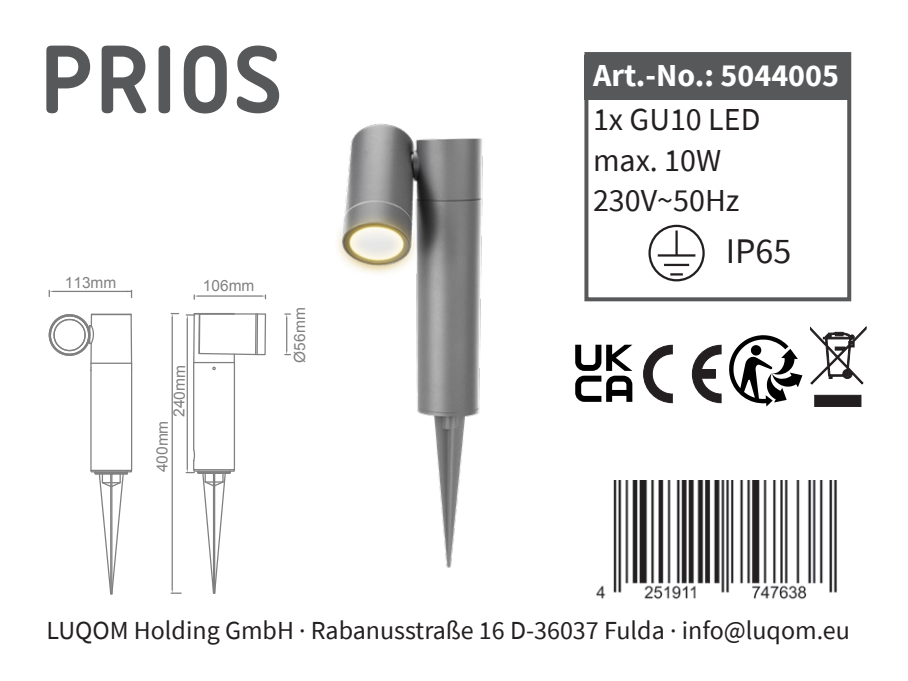
<style>
.page{position:relative;width:908px;height:681px;background:#fff}
.page>*{position:absolute;margin:0;border:0;box-sizing:border-box;transform-origin:0 0}
.t1{font:36px "Source Sans Pro";color:#231f20}
.t2{font:32px/40px "Source Sans Pro";color:#231f20}
.t3{font:700 32px "Source Sans Pro";color:#fff}
.t4{font:26px "Source Sans Pro";color:#231f20}
.t5{font:15.6px "Arial";color:#000}
</style>
<div class="page">
<img style="left:338px;top:123px;width:145px;height:445px">
<svg style="left:48px;top:313px;width:85px;height:282px"></svg>
<hr style="left:198px;top:295px;width:63px;height:1px;background:#000">
<svg style="left:193px;top:295px;width:5px;height:4px"></svg>
<svg style="left:261px;top:295px;width:5px;height:4px"></svg>
<hr style="left:54px;top:290px;width:77px;height:2px;background:#000">
<svg style="left:49px;top:290px;width:5px;height:6px"></svg>
<svg style="left:127px;top:290px;width:5px;height:7px"></svg>
<hr style="left:286px;top:318px;width:1px;height:32px;background:#000">
<svg style="left:285px;top:313px;width:5px;height:5px"></svg>
<svg style="left:285px;top:350px;width:5px;height:5px"></svg>
<svg style="left:171px;top:313px;width:96px;height:281px"></svg>
<svg style="left:184px;top:45px;width:43px;height:68px"></svg>
<svg style="left:102px;top:46px;width:45px;height:67px"></svg>
<svg style="left:46px;top:46px;width:44px;height:67px"></svg>
<svg style="left:237px;top:45px;width:42px;height:68px"></svg>
<div style="left:158px;top:45px;width:12px;height:68px;background:#57585a;border-radius:5px"></div>
<div style="left:584px;top:56px;width:263px;height:44px;background:#57585a"></div>
<img style="left:596px;top:480px;width:242px;height:120px">
<div style="left:584px;top:52px;width:266px;height:249px;border:4px solid #57585a"></div>
<div style="left:648px;top:225px;width:56px;height:56px;border:2px solid #231f20;border-radius:50%"></div>
<hr style="left:657px;top:254px;width:38px;height:2px;background:#231f20">
<hr style="left:663px;top:264px;width:25px;height:2px;background:#231f20">
<hr style="left:675px;top:230px;width:2px;height:26px;background:#231f20">
<svg style="left:670px;top:273px;width:12px;height:2px"></svg>
<svg style="left:810px;top:327px;width:55px;height:79px"></svg>
<svg style="left:643px;top:344px;width:30px;height:59px"></svg>
<svg style="left:691px;top:344px;width:30px;height:59px"></svg>
<svg style="left:575px;top:344px;width:57px;height:57px"></svg>
<svg style="left:729px;top:335px;width:73px;height:71px"></svg>
<p class="t3" style="left:592px;top:54px;width:247px">Art.-No.: 5044005</p>
<p class="t2" style="left:592px;top:100px;width:169px">1x GU10 LED</p>
<p class="t2" style="left:592px;top:140px;width:148px">max. 10W<br>230V~50Hz</p>
<p class="t5" style="left:65px;top:272px;width:53px">113mm</p>
<p class="t5" style="left:203px;top:275px;width:53px">106mm</p>
<p class="t5" style="left:169px;top:416px;width:53px;rotate:-89deg">240mm</p>
<p class="t5" style="left:151px;top:472px;width:53px;rotate:-89deg">400mm</p>
<p class="t5" style="left:289px;top:362px;width:56px;rotate:-90deg">Ø56mm</p>
<p class="t1" style="left:725px;top:228px;width:67px">IP65</p>
<p class="t4" style="left:46px;top:613px;width:804px">LUQOM Holding GmbH · Rabanusstraße 16 D-36037 Fulda · info@luqom.eu</p>
</div>
